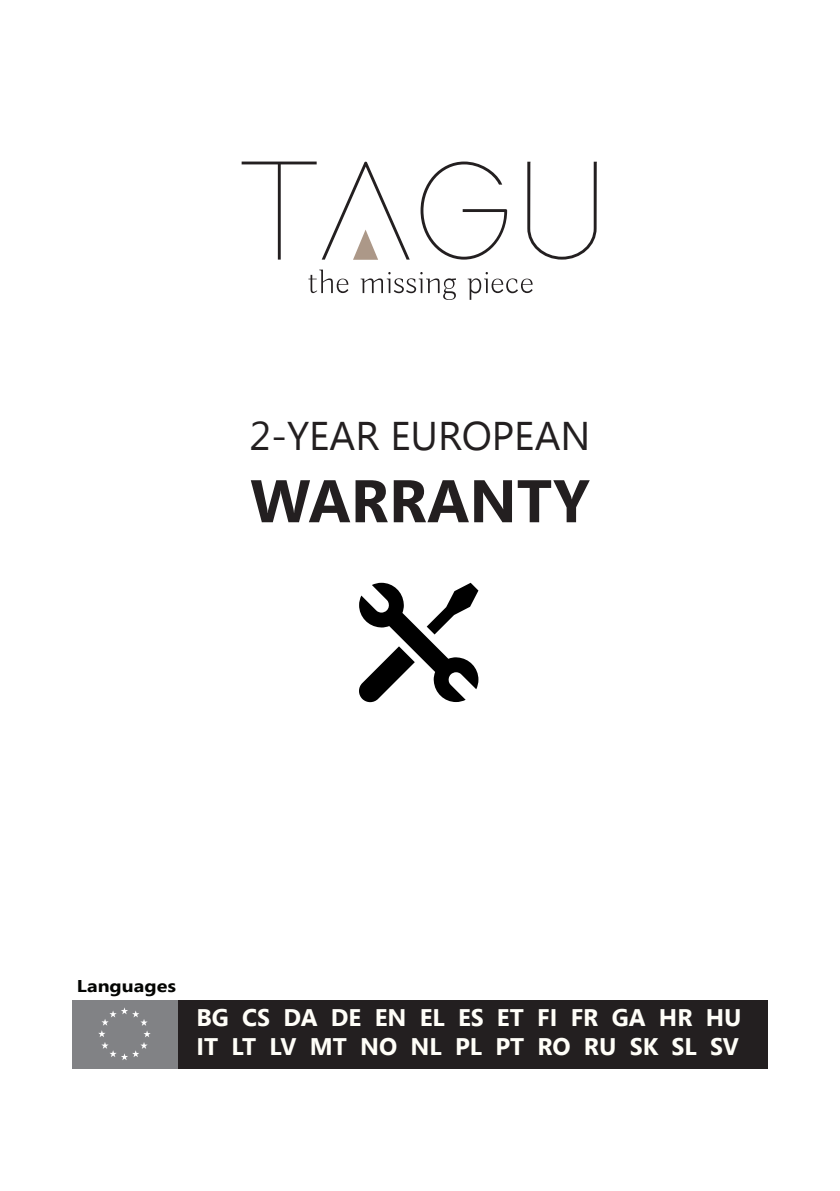
<style>
.page{position:relative;width:840px;height:1191px;background:#fff}
.page>*{position:absolute;margin:0;border:0;box-sizing:border-box;transform-origin:0 0}
.t1{font:700 60px "Segoe UI";color:#231f20}
.t2{font:40px "Segoe UI";color:#231f20}
.t3{font:700 24px "Segoe UI";color:#fffef8}
.t4{font:700 17px "Segoe UI";color:#040503;scale:1.16 1}
</style>
<div class="page">
<svg style="left:420px;top:161px;width:87px;height:99px"></svg>
<svg style="left:527px;top:162px;width:69px;height:98px"></svg>
<svg style="left:241px;top:161px;width:168px;height:99px"></svg>
<svg style="left:308px;top:270px;width:40px;height:23px"></svg>
<svg style="left:360px;top:272px;width:95px;height:28px"></svg>
<svg style="left:467px;top:272px;width:65px;height:28px"></svg>
<div style="left:72px;top:1000px;width:695px;height:68px;background:#231f20"></div>
<div style="left:72px;top:1000px;width:105px;height:68px;background:#818285"></div>
<svg style="left:98px;top:1007px;width:53px;height:53px"></svg>
<svg style="left:359px;top:583px;width:119px;height:119px"></svg>
<p class="t2" style="left:249px;top:408px;width:342px">2-YEAR EUROPEAN</p>
<p class="t1" style="left:250px;top:458px;width:341px">WARRANTY</p>
<p class="t4" style="left:77px;top:973px;width:87px">Languages</p>
<p class="t3" style="left:196px;top:1000px;width:546px">BG CS DA DE EN EL ES ET FI FR GA HR HU</p>
<p class="t3" style="left:196px;top:1029px;width:543px">IT LT LV MT NO NL PL PT RO RU SK SL SV</p>
</div>
